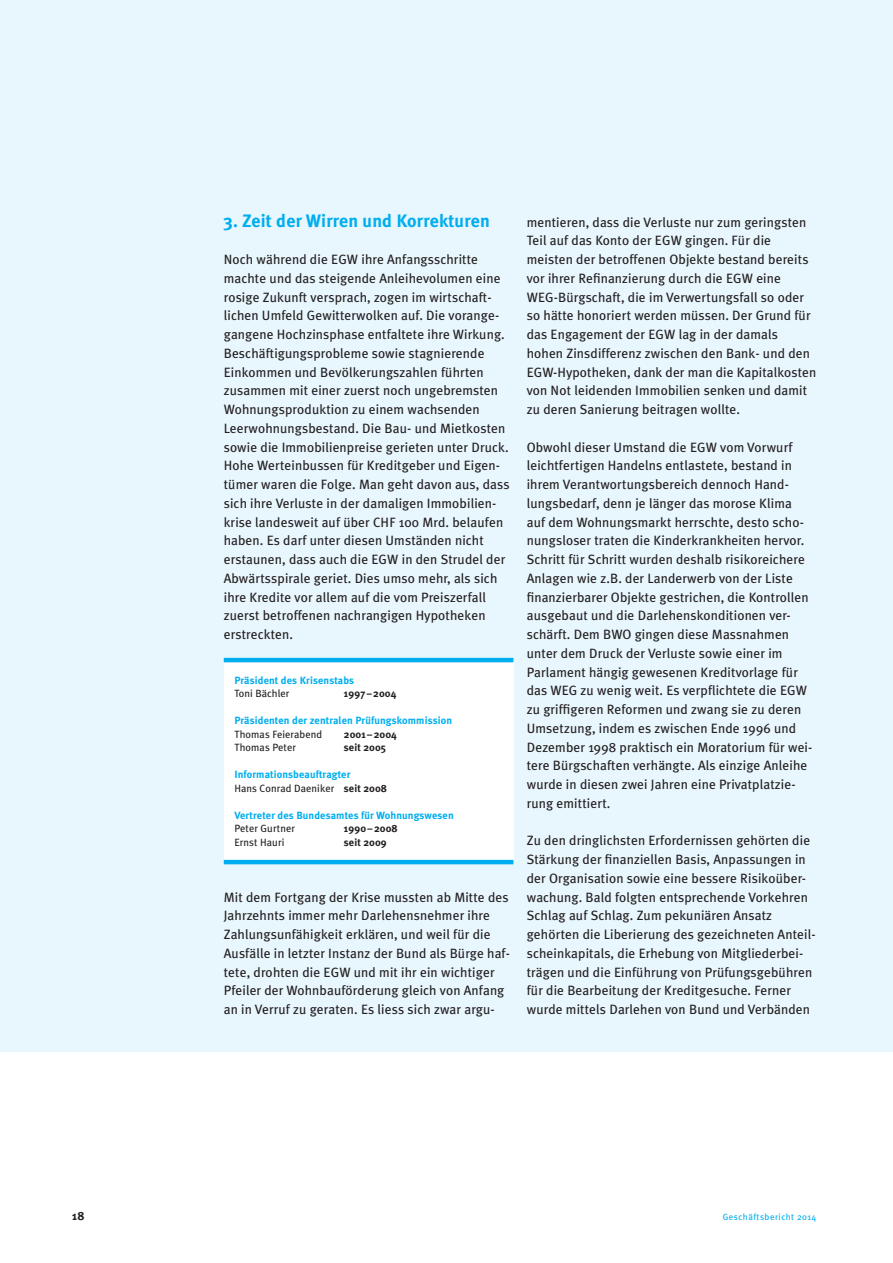
<style>
.page{position:relative;width:893px;height:1263px;background:#fff}
.page>*{position:absolute;margin:0;border:0;box-sizing:border-box;transform-origin:0 0}
.t1{font:700 18px "Meta Plus";letter-spacing:.01em;color:#00aeef}
.t2{font:13.5px/18.8px "Meta Plus";letter-spacing:.01em;color:#231f20}
.t3{font:700 12px "Meta Plus";color:#231f20}
.t4{font:700 10.5px/13.5px "Meta Plus";letter-spacing:.01em;color:#00aeef}
.t5{font:10.5px "Meta Plus";letter-spacing:.01em;color:#231f20}
.t6{font:700 10.5px "Meta Plus";letter-spacing:.01em;color:#231f20}
.t7{font:9px "Meta Plus";letter-spacing:.055em;color:#00aeef}
.s1{font-weight:400;color:#231f20}
.s2{color:#231f20}
</style>
<div class="page">
<div style="left:0;top:0;width:893px;height:1052px;background:#e8f6fd"></div>
<div style="left:224px;top:660px;width:289px;height:202px;background:#fff"></div>
<hr style="left:224px;top:658px;width:289px;height:4px;background:#00aeef">
<hr style="left:224px;top:860px;width:289px;height:4px;background:#00aeef">
<h1 class="t1" style="left:224px;top:210px;width:267px">3. Zeit der Wirren und Korrekturen</h1>
<p class="t2" style="left:224px;top:250px;width:287px">Noch während die EGW ihre Anfangsschritte machte und das steigende Anleihevolumen eine rosige Zukunft versprach, zogen im wirtschaft&shy;lichen Umfeld Gewitterwolken auf. Die vorange&shy;gangene Hochzinsphase entfaltete ihre Wirkung.<br>Beschäftigungsprobleme sowie stagnierende Einkommen und Bevölkerungszahlen führten zusammen mit einer zuerst noch ungebremsten Wohnungsproduktion zu einem wachsenden Leerwohnungsbestand. Die Bau- und Mietkosten sowie die Immobilienpreise gerieten unter Druck.<br>Hohe Werteinbussen für Kreditgeber und Eigen&shy;tümer waren die Folge. Man geht davon aus, dass sich ihre Verluste in der damaligen Immobilien&shy;krise landesweit auf über CHF 100 Mrd. belaufen haben. Es darf unter diesen Umständen nicht erstaunen, dass auch die EGW in den Strudel der Abwärtsspirale geriet. Dies umso mehr, als sich ihre Kredite vor allem auf die vom Preiszerfall zuerst betroffenen nachrangigen Hypotheken erstreckten.</p>
<p class="t4" style="left:234px;top:673px;width:121px">Präsident des Krisenstabs</p>
<p class="t5" style="left:234px;top:687px;width:57px">Toni Bächler</p>
<p class="t6" style="left:344px;top:687px;width:54px">1997 – 2004</p>
<p class="t4" style="left:234px;top:714px;width:219px">Präsidenten der zentralen Prüfungskommission</p>
<p class="t5" style="left:234px;top:728px;width:89px">Thomas Feierabend</p>
<p class="t6" style="left:344px;top:728px;width:55px">2001 – 2004</p>
<p class="t5" style="left:234px;top:741px;width:63px">Thomas Peter</p>
<p class="t6" style="left:344px;top:741px;width:44px">seit 2005</p>
<p class="t4" style="left:234px;top:768px;width:154px">Informationsbeauftragter<br><span class="s1">Hans Conrad Daeniker</span> <span class="s2">seit 2008</span></p>
<p class="t4" style="left:234px;top:808px;width:221px">Vertreter des Bundesamtes für Wohnungswesen</p>
<p class="t5" style="left:234px;top:822px;width:62px">Peter Gurtner</p>
<p class="t6" style="left:344px;top:822px;width:56px">1990 – 2008</p>
<p class="t5" style="left:234px;top:836px;width:51px">Ernst Hauri</p>
<p class="t6" style="left:344px;top:836px;width:44px">seit 2009</p>
<p class="t2" style="left:224px;top:887px;width:288px">Mit dem Fortgang der Krise mussten ab Mitte des Jahrzehnts immer mehr Darlehensnehmer ihre Zahlungsunfähigkeit erklären, und weil für die Ausfälle in letzter Instanz der Bund als Bürge haf&shy;tete, drohten die EGW und mit ihr ein wichtiger Pfeiler der Wohnbauförderung gleich von Anfang an in Verruf zu geraten. Es liess sich zwar argu-</p>
<p class="t2" style="left:527px;top:212px;width:291px">mentieren, dass die Verluste nur zum geringsten Teil auf das Konto der EGW gingen. Für die meisten der betroffenen Objekte bestand bereits vor ihrer Refinanzierung durch die EGW eine WEG-Bürgschaft, die im Verwertungsfall so oder so hätte honoriert werden müssen. Der Grund für das Engagement der EGW lag in der damals hohen Zinsdifferenz zwischen den Bank- und den EGW-Hypotheken, dank der man die Kapitalkosten von Not leidenden Immobilien senken und damit zu deren Sanierung beitragen wollte.</p>
<p class="t2" style="left:527px;top:437px;width:287px">Obwohl dieser Umstand die EGW vom Vorwurf leichtfertigen Handelns entlastete, bestand in ihrem Verantwortungsbereich dennoch Hand&shy;lungsbedarf, denn je länger das morose Klima auf dem Wohnungsmarkt herrschte, desto scho&shy;nungsloser traten die Kinderkrankheiten hervor.<br>Schritt für Schritt wurden deshalb risikoreichere Anlagen wie z.B. der Landerwerb von der Liste finanzierbarer Objekte gestrichen, die Kontrollen ausgebaut und die Darlehenskonditionen ver&shy;schärft. Dem BWO gingen diese Massnahmen unter dem Druck der Verluste sowie einer im Parlament hängig gewesenen Kreditvorlage für das WEG zu wenig weit. Es verpflichtete die EGW zu griffigeren Reformen und zwang sie zu deren Umsetzung, indem es zwischen Ende 1996 und Dezember 1998 praktisch ein Moratorium für wei&shy;tere Bürgschaften verhängte. Als einzige Anleihe wurde in diesen zwei Jahren eine Privatplatzie&shy;rung emittiert.</p>
<p class="t2" style="left:527px;top:831px;width:290px">Zu den dringlichsten Erfordernissen gehörten die Stärkung der finanziellen Basis, Anpassungen in der Organisation sowie eine bessere Risikoüber&shy;wachung. Bald folgten entsprechende Vorkehren Schlag auf Schlag. Zum pekuniären Ansatz gehörten die Liberierung des gezeichneten Anteil&shy;scheinkapitals, die Erhebung von Mitgliederbei&shy;trägen und die Einführung von Prüfungsgebühren für die Bearbeitung der Kreditgesuche. Ferner wurde mittels Darlehen von Bund und Verbänden</p>
<p class="t3" style="left:72px;top:1209px;width:14px">18</p>
<p class="t7" style="left:723px;top:1212px;width:95px">Geschäftsbericht 2014</p>
</div>
